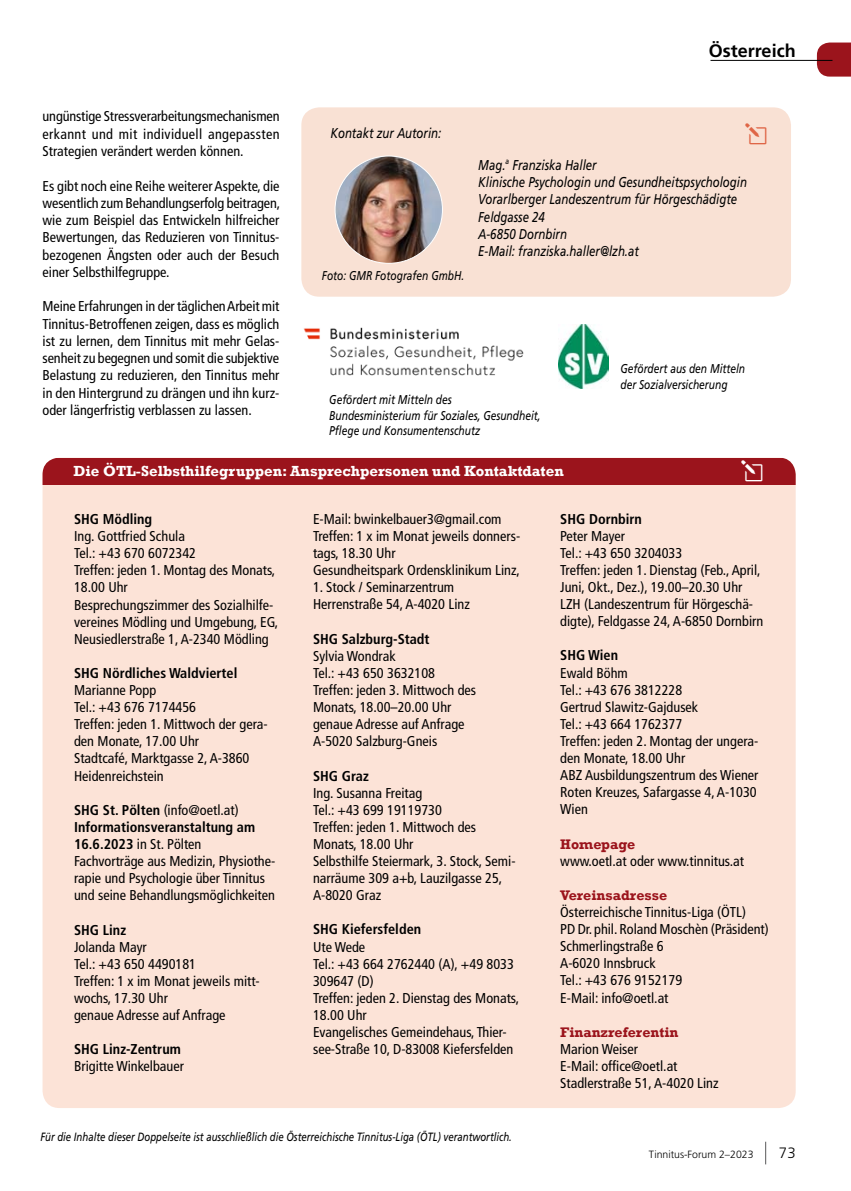
<style>
.page{position:relative;width:851px;height:1191px;background:#fff}
.page>*{position:absolute;margin:0;border:0;box-sizing:border-box;transform-origin:0 0}
.t1{font:21px "Elegant Icons";color:#fff}
.t2{font:21px "Elegant Icons";color:#df6647}
.t3{font:700 18px "Frutiger";color:#000}
.t4{font:700 15px "Rockwell";color:#fff}
.t5{font:300 15px "Frutiger";color:#000}
.t6{font:condensed 14.25px/17.1px "Frutiger";color:#000}
.t7{font:italic 14.25px/17.1px "Frutiger";color:#000;scale:.8 1}
.t8{font:700 condensed 14.25px "Frutiger";color:#000}
.t9{font:700 14.25px "Rockwell";color:#9b141c}
.t10{font:italic 12.75px/15.3px "Frutiger";color:#000;scale:.8 1}
.t11{font:italic 12px "Frutiger";color:#000;scale:.8 1}
.t12{font:300 10.5px "Frutiger";color:#000}
.s1{font-weight:700}
</style>
<div class="page">
<svg style="left:765px;top:1141px;width:1px;height:23px"></svg>
<svg style="left:816px;top:43px;width:34px;height:34px"></svg>
<hr style="left:710px;top:60px;width:122px;height:1px;background:#000">
<img style="left:558px;top:324px;width:50px;height:64px">
<img style="left:303px;top:327px;width:221px;height:49px">
<div style="left:43px;top:457px;width:752px;height:651px;background:#fce3d7;border-radius:17px"></div>
<div style="left:43px;top:458px;width:752px;height:26px;background:#9b141c"></div>
<div style="left:301px;top:107px;width:489px;height:190px;background:#f9e1d4;border-radius:18px"></div>
<img style="left:335px;top:156px;width:107px;height:107px;border-radius:54px">
<p class="t6" style="left:43px;top:108px;width:238px;text-align:justify">ungünstige Stressverarbeitungsmechanismen erkannt und mit individuell angepassten Strategien verändert werden können.</p>
<p class="t6" style="left:43px;top:177px;width:239px;text-align:justify">Es gibt noch eine Reihe weiterer Aspekte, die wesentlich zum Behandlungserfolg beitragen, wie zum Beispiel das Entwickeln hilfreicher Bewertungen, das Reduzieren von Tinnitus&shy;bezogenen Ängsten oder auch der Besuch einer Selbsthilfegruppe.</p>
<p class="t6" style="left:43px;top:298px;width:238px;text-align:justify">Meine Erfahrungen in der täglichen Arbeit mit Tinnitus-Betroffenen zeigen, dass es möglich ist zu lernen, dem Tinnitus mit mehr Gelas&shy;senheit zu begegnen und somit die subjektive Belastung zu reduzieren, den Tinnitus mehr in den Hintergrund zu drängen und ihn kurz&shy;oder längerfristig verblassen zu lassen.</p>
<p class="t3" style="left:708px;top:40px;width:88px">Österreich</p>
<p class="t7" style="left:330px;top:124px;width:140px">Kontakt zur Autorin:</p>
<h1 class="t2" style="left:745px;top:123px;width:22px">●</h1>
<p class="t7" style="left:478px;top:157px;width:337px">Mag.<sup>a</sup> Franziska Haller<br>Klinische Psychologin und Gesundheitspsychologin<br>Vorarlberger Landeszentrum für Hörgeschädigte<br>Feldgasse 24<br>A-6850 Dornbirn<br>E-Mail: franziska.haller@lzh.at</p>
<p class="t10" style="left:322px;top:268px;width:179px">Foto: GMR Fotografen GmbH.</p>
<p class="t10" style="left:329px;top:392px;width:266px">Gefördert mit Mitteln des<br>Bundesministerium für Soziales, Gesundheit,<br>Pflege und Konsumentenschutz</p>
<p class="t10" style="left:620px;top:361px;width:157px">Gefördert aus den Mitteln der Sozialversicherung</p>
<p class="t4" style="left:74px;top:462px;width:491px">Die ÖTL-Selbsthilfegruppen: Ansprechpersonen und Kontaktdaten</p>
<h1 class="t1" style="left:741px;top:461px;width:22px">●</h1>
<p class="t8" style="left:74px;top:510px;width:80px">SHG Mödling</p>
<p class="t6" style="left:74px;top:527px;width:206px">Ing. Gottfried Schula<br>Tel.: +43 670 6072342<br>Treffen: jeden 1. Montag des Monats,<br>18.00 Uhr<br>Besprechungszimmer des Sozialhilfe&shy;vereines Mödling und Umgebung, EG,<br>Neusiedlerstraße 1, A-2340 Mödling</p>
<p class="t8" style="left:74px;top:664px;width:165px">SHG Nördliches Waldviertel</p>
<p class="t6" style="left:74px;top:681px;width:195px">Marianne Popp<br>Tel.: +43 676 7174456<br>Treffen: jeden 1. Mittwoch der gera&shy;den Monate, 17.00 Uhr<br>Stadtcafé, Marktgasse 2, A-3860<br>Heidenreichstein</p>
<p class="t6" style="left:74px;top:801px;width:203px"><span class="s1">SHG St. Pölten</span> (info@oetl.at)<br><span class="s1">Informationsveranstaltung am 16.6.2023</span> in St. Pölten<br>Fachvorträge aus Medizin, Physiothe&shy;rapie und Psychologie über Tinnitus und seine Behandlungsmöglichkeiten</p>
<p class="t8" style="left:74px;top:921px;width:53px">SHG Linz</p>
<p class="t6" style="left:74px;top:938px;width:187px">Jolanda Mayr<br>Tel.: +43 650 4490181<br>Treffen: 1 x im Monat jeweils mitt&shy;wochs, 17.30 Uhr<br>genaue Adresse auf Anfrage</p>
<p class="t8" style="left:74px;top:1040px;width:108px">SHG Linz-Zentrum</p>
<p class="t6" style="left:74px;top:1058px;width:111px">Brigitte Winkelbauer</p>
<p class="t8" style="left:560px;top:510px;width:83px">SHG Dornbirn</p>
<p class="t6" style="left:560px;top:527px;width:204px">Peter Mayer<br>Tel.: +43 650 3204033<br>Treffen: jeden 1. Dienstag (Feb., April,<br>Juni, Okt., Dez.), 19.00–20.30 Uhr<br>LZH (Landeszentrum für Hörgeschä&shy;digte), Feldgasse 24, A-6850 Dornbirn</p>
<p class="t8" style="left:560px;top:647px;width:59px">SHG Wien</p>
<p class="t6" style="left:560px;top:664px;width:200px">Ewald Böhm<br>Tel.: +43 676 3812228<br>Gertrud Slawitz-Gajdusek<br>Tel.: +43 664 1762377<br>Treffen: jeden 2. Montag der ungera&shy;den Monate, 18.00 Uhr<br>ABZ Ausbildungszentrum des Wiener<br>Roten Kreuzes, Safargasse 4, A-1030<br>Wien</p>
<p class="t9" style="left:560px;top:835px;width:76px">Homepage</p>
<p class="t6" style="left:560px;top:852px;width:185px">www.oetl.at oder www.tinnitus.at</p>
<p class="t9" style="left:560px;top:886px;width:108px">Vereinsadresse</p>
<p class="t6" style="left:560px;top:903px;width:210px">Österreichische Tinnitus-Liga (ÖTL)<br>PD Dr. phil. Roland Moschèn (Präsident)<br>Schmerlingstraße 6<br>A-6020 Innsbruck<br>Tel.: +43 676 9152179<br>E-Mail: info@oetl.at</p>
<p class="t9" style="left:560px;top:1023px;width:120px">Finanzreferentin</p>
<p class="t6" style="left:560px;top:1040px;width:160px">Marion Weiser<br>E-Mail: office@oetl.at<br>Stadlerstraße 51, A-4020 Linz</p>
<p class="t6" style="left:313px;top:510px;width:209px">E-Mail: bwinkelbauer3@gmail.com<br>Treffen: 1 x im Monat jeweils donners&shy;tags, 18.30 Uhr<br>Gesundheitspark Ordensklinikum Linz,</p>
<p class="t6" style="left:313px;top:579px;width:158px">1. Stock / Seminarzentrum<br>Herrenstraße 54, A-4020 Linz</p>
<p class="t8" style="left:313px;top:630px;width:118px">SHG Salzburg-Stadt</p>
<p class="t6" style="left:313px;top:647px;width:164px">Sylvia Wondrak<br>Tel.: +43 650 3632108<br>Treffen: jeden 3. Mittwoch des<br>Monats, 18.00–20.00 Uhr genaue Adresse auf Anfrage<br>A-5020 Salzburg-Gneis</p>
<p class="t8" style="left:313px;top:767px;width:57px">SHG Graz</p>
<p class="t6" style="left:313px;top:784px;width:204px">Ing. Susanna Freitag<br>Tel.: +43 699 19119730<br>Treffen: jeden 1. Mittwoch des<br>Monats, 18.00 Uhr<br>Selbsthilfe Steiermark, 3. Stock, Semi&shy;narräume 309 a+b, Lauzilgasse 25,<br>A-8020 Graz</p>
<p class="t8" style="left:313px;top:921px;width:110px">SHG Kiefersfelden</p>
<p class="t6" style="left:313px;top:938px;width:207px">Ute Wede<br>Tel.: +43 664 2762440 (A), +49 8033<br>309647 (D)<br>Treffen: jeden 2. Dienstag des Monats,<br>18.00 Uhr<br>Evangelisches Gemeindehaus, Thier&shy;see-Straße 10, D-83008 Kiefersfelden</p>
<p class="t11" style="left:40px;top:1130px;width:591px">Für die Inhalte dieser Doppelseite ist ausschließlich die Österreichische Tinnitus-Liga (ÖTL) verantwortlich.</p>
<p class="t12" style="left:648px;top:1148px;width:106px">Tinnitus-Forum 2–2023</p>
<p class="t5" style="left:778px;top:1144px;width:18px">73</p>
</div>
